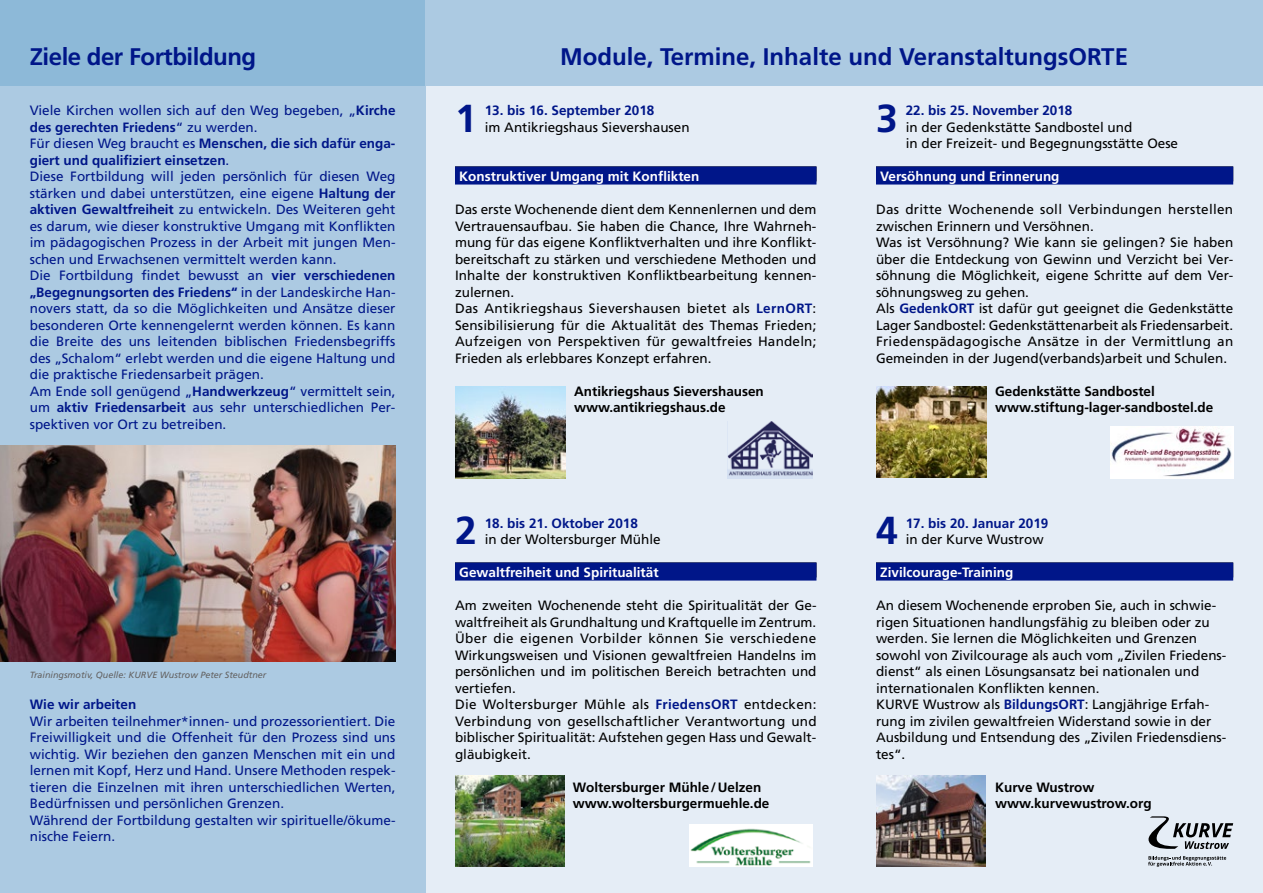
<style>
.page{position:relative;width:1263px;height:893px;background:#fff}
.page>*{position:absolute;margin:0;border:0;box-sizing:border-box;transform-origin:0 0}
.t1{font:700 39px "Frutiger LT Com";color:#001689}
.t2{font:700 24px "Frutiger LT Com";color:#001689}
.t3{font:700 24px "Frutiger LT Com";letter-spacing:-.02em;color:#001689}
.t4{font:13.5px/16.5px "Frutiger LT Com";color:#000}
.t5{font:13.5px/16.5px "Frutiger LT Com";color:#001689}
.t6{font:700 13.5px/16.5px "Frutiger LT Com";color:#000}
.t7{font:700 13.5px "Frutiger LT Com";color:#fff}
.t8{font:700 13.5px "Frutiger LT Com";color:#001689}
.t9{font:italic 9px "Frutiger LT Com";color:#646363}
.s1{font-weight:700}
.s2{font-weight:700;color:#001689}
</style>
<div class="page">
<div style="left:425px;top:77px;width:838px;height:816px;background:#e5edf6"></div>
<div style="left:0;top:77px;width:425px;height:816px;background:#accae2"></div>
<div style="left:0;top:0;width:425px;height:85px;background:#8db9d8"></div>
<div style="left:425px;top:0;width:421px;height:85px;background:#accae2"></div>
<div style="left:846px;top:0;width:417px;height:85px;background:#accae2"></div>
<div style="left:455px;top:166px;width:361px;height:15px;background:#333f76"></div>
<div style="left:455px;top:167px;width:361px;height:18px;background:#001689"></div>
<img style="left:0;top:445px;width:395px;height:216px">
<div style="left:876px;top:166px;width:357px;height:15px;background:#333f76"></div>
<div style="left:876px;top:167px;width:357px;height:18px;background:#001689"></div>
<div style="left:455px;top:562px;width:361px;height:15px;background:#3b477a"></div>
<div style="left:455px;top:563px;width:361px;height:18px;background:#001689"></div>
<img style="left:455px;top:387px;width:111px;height:91px">
<img style="left:727px;top:421px;width:85px;height:57px">
<img style="left:455px;top:775px;width:109px;height:91px">
<img style="left:690px;top:824px;width:122px;height:43px">
<div style="left:876px;top:562px;width:357px;height:15px;background:#3b477a"></div>
<div style="left:876px;top:563px;width:357px;height:18px;background:#001689"></div>
<img style="left:876px;top:387px;width:110px;height:91px">
<img style="left:1111px;top:427px;width:122px;height:51px">
<svg style="left:1148px;top:816px;width:85px;height:33px"></svg>
<svg style="left:1148px;top:856px;width:78px;height:11px"></svg>
<img style="left:876px;top:775px;width:109px;height:91px">
<h2 class="t3" style="left:30px;top:42px;width:228px">Ziele der Fortbildung</h2>
<p class="t5" style="left:30px;top:102px;width:367px">Viele Kirchen wollen sich auf den Weg begeben, „<span class="s1">Kirche des gerechten Friedens</span>“ zu werden.<br>Für diesen Weg braucht es <span class="s1">Menschen, die sich dafür enga&shy;giert und qualifiziert einsetzen</span>.<br>Diese Fortbildung will jeden persönlich für diesen Weg stärken und dabei unterstützen, eine eigene <span class="s1">Haltung der aktiven Gewaltfreiheit</span> zu entwickeln. Des Weiteren geht es darum, wie dieser konstruktive Umgang mit Konflikten im pädagogischen Prozess in der Arbeit mit jungen Men&shy;schen und Erwachsenen vermittelt werden kann.<br>Die Fortbildung findet bewusst an <span class="s1">vier verschiedenen „Begegnungsorten des Friedens“</span> in der Landeskirche Han&shy;novers statt, da so die Möglichkeiten und Ansätze dieser besonderen Orte kennengelernt werden können. Es kann die Breite des uns leitenden biblischen Friedensbegriffs des „Schalom“ erlebt werden und die eigene Haltung und die praktische Friedensarbeit prägen.<br>Am Ende soll genügend „<span class="s1">Handwerkzeug</span>“ vermittelt sein, um <span class="s1">aktiv Friedensarbeit</span> aus sehr unterschiedlichen Per&shy;spektiven vor Ort zu betreiben.</p>
<p class="t9" style="left:30px;top:669px;width:238px">Trainingsmotiv, Quelle: KURVE Wustrow Peter Steudtner</p>
<p class="t8" style="left:30px;top:696px;width:108px">Wie wir arbeiten</p>
<p class="t5" style="left:30px;top:713px;width:367px">Wir arbeiten teilnehmer*innen- und prozessorientiert. Die Freiwilligkeit und die Offenheit für den Prozess sind uns wichtig. Wir beziehen den ganzen Menschen mit ein und lernen mit Kopf, Herz und Hand. Unsere Methoden respek&shy;tieren die Einzelnen mit ihren unterschiedlichen Werten, Bedürfnissen und persönlichen Grenzen.<br>Während der Fortbildung gestalten wir spirituelle/ökume&shy;nische Feiern.</p>
<h2 class="t2" style="left:560px;top:42px;width:569px">Module, Termine, Inhalte und VeranstaltungsORTE</h2>
<h1 class="t1" style="left:455px;top:95px;width:23px">1</h1>
<p class="t8" style="left:485px;top:103px;width:171px">13. bis 16. September 2018</p>
<p class="t4" style="left:485px;top:119px;width:206px">im Antikriegshaus Sievershausen</p>
<p class="t7" style="left:459px;top:169px;width:242px">Konstruktiver Umgang mit Konflikten</p>
<p class="t4" style="left:455px;top:202px;width:363px">Das erste Wochenende dient dem Kennenlernen und dem Vertrauensaufbau. Sie haben die Chance, Ihre Wahrneh&shy;mung für das eigene Konfliktverhalten und ihre Konflikt&shy;bereitschaft zu stärken und verschiedene Methoden und Inhalte der konstruktiven Konfliktbearbeitung kennen&shy;zulernen.<br>Das Antikriegshaus Sievershausen bietet als <span class="s2">LernORT</span>:<br>Sensibilisierung für die Aktualität des Themas Frieden; Aufzeigen von Perspektiven für gewaltfreies Handeln; Frieden als erlebbares Konzept erfahren.</p>
<p class="t6" style="left:574px;top:383px;width:191px">Antikriegshaus Sievershausen www.antikriegshaus.de</p>
<h1 class="t1" style="left:876px;top:95px;width:23px">3</h1>
<p class="t8" style="left:906px;top:103px;width:168px">22. bis 25. November 2018</p>
<p class="t4" style="left:906px;top:119px;width:274px">in der Gedenkstätte Sandbostel und<br>in der Freizeit- und Begegnungsstätte Oese</p>
<p class="t7" style="left:880px;top:169px;width:181px">Versöhnung und Erinnerung</p>
<p class="t4" style="left:876px;top:202px;width:359px">Das dritte Wochenende soll Verbindungen herstellen zwischen Erinnern und Versöhnen.<br>Was ist Versöhnung? Wie kann sie gelingen? Sie haben über die Entdeckung von Gewinn und Verzicht bei Ver&shy;söhnung die Möglichkeit, eigene Schritte auf dem Ver&shy;söhnungsweg zu gehen.<br>Als <span class="s2">GedenkORT</span> ist dafür gut geeignet die Gedenkstätte Lager Sandbostel: Gedenkstättenarbeit als Friedensarbeit.<br>Friedenspädagogische Ansätze in der Vermittlung an Gemeinden in der Jugend(verbands)arbeit und Schulen.</p>
<p class="t6" style="left:995px;top:383px;width:220px">Gedenkstätte Sandbostel www.stiftung-lager-sandbostel.de</p>
<h1 class="t1" style="left:455px;top:508px;width:23px">2</h1>
<p class="t8" style="left:485px;top:515px;width:155px">18. bis 21. Oktober 2018</p>
<p class="t4" style="left:485px;top:532px;width:177px">in der Woltersburger Mühle</p>
<p class="t7" style="left:459px;top:565px;width:201px">Gewaltfreiheit und Spiritualität</p>
<p class="t4" style="left:455px;top:598px;width:363px">Am zweiten Wochenende steht die Spiritualität der Ge&shy;waltfreiheit als Grundhaltung und Kraftquelle im Zentrum.<br>Über die eigenen Vorbilder können Sie verschiedene Wirkungsweisen und Visionen gewaltfreien Handelns im persönlichen und im politischen Bereich betrachten und vertiefen.<br>Die Woltersburger Mühle als <span class="s2">FriedensORT</span> entdecken:<br>Verbindung von gesellschaftlicher Verantwortung und biblischer Spiritualität: Aufstehen gegen Hass und Gewalt&shy;gläubigkeit.</p>
<p class="t6" style="left:573px;top:779px;width:198px">Woltersburger Mühle/Uelzen www.woltersburgermuehle.de</p>
<h1 class="t1" style="left:876px;top:508px;width:23px">4</h1>
<p class="t8" style="left:906px;top:515px;width:144px">17. bis 20. Januar 2019</p>
<p class="t4" style="left:906px;top:532px;width:139px">in der Kurve Wustrow</p>
<p class="t7" style="left:880px;top:565px;width:135px">Zivilcourage-Training</p>
<p class="t4" style="left:876px;top:598px;width:352px">An diesem Wochenende erproben Sie, auch in schwie&shy;rigen Situationen handlungsfähig zu bleiben oder zu werden. Sie lernen die Möglichkeiten und Grenzen sowohl von Zivilcourage als auch vom „Zivilen Friedens&shy;dienst“ als einen Lösungsansatz bei nationalen und internationalen Konflikten kennen.<br>KURVE Wustrow als <span class="s2">BildungsORT</span>: Langjährige Erfah&shy;rung im zivilen gewaltfreien Widerstand sowie in der Ausbildung und Entsendung des „Zivilen Friedensdiens&shy;tes“.</p>
<p class="t6" style="left:995px;top:779px;width:158px">Kurve Wustrow www.kurvewustrow.org</p>
</div>
